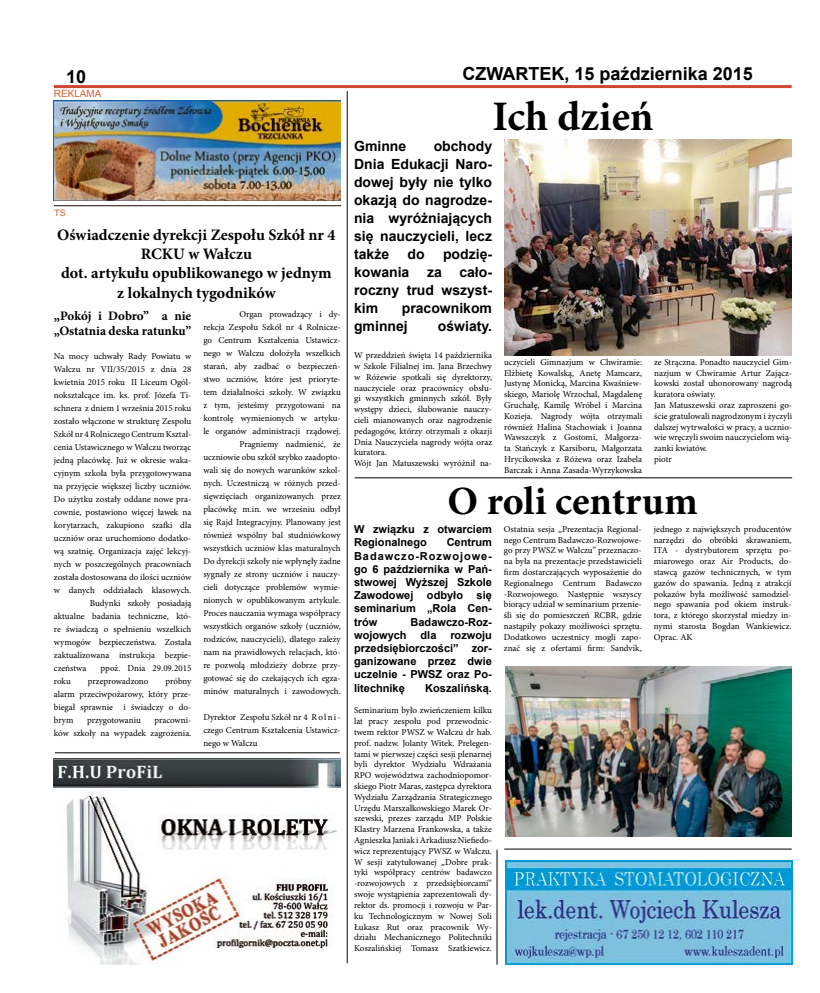
<style>
.page{position:relative;width:820px;height:993px;background:#fff}
.page>*{position:absolute;margin:0;border:0;box-sizing:border-box;transform-origin:0 0}
.t1{font:700 42px "Minion Pro";color:#000}
.t2{font:700 40px "Minion Pro";letter-spacing:-.005em;color:#000}
.t3{font:700 18px "Arial";color:#000}
.t4{font:700 16px/19.2px "Minion Pro";color:#000;text-align:center}
.t5{font:700 14px/18px "Arial";color:#000;text-align:justify}
.t6{font:700 13px/15.6px "Minion Pro";letter-spacing:-.005em;color:#000}
.t7{font:700 11px/13.2px "Arial";color:#000;text-align:justify}
.t8{font:10px "Arial";color:#d36130}
.t9{font:9px/10.8px "Minion Pro";color:#000;text-align:justify}
.t10{font:9px "Arial";color:#d36130}
</style>
<div class="page">
<hr style="left:54px;top:85px;width:737px;height:3px;background:#d0472f">
<img style="left:54px;top:758px;width:286px;height:206px">
<hr style="left:55px;top:752px;width:284px;height:1px;background:#000">
<img style="left:505px;top:860px;width:286px;height:104px">
<hr style="left:504px;top:848px;width:287px;height:1px;background:#000">
<hr style="left:496px;top:849px;width:1px;height:115px;background:#000">
<hr style="left:54px;top:205px;width:287px;height:1px;background:#1f0c03">
<hr style="left:354px;top:477px;width:437px;height:1px;background:#000">
<hr style="left:346px;top:91px;width:1px;height:871px;background:#1a0300">
<img style="left:504px;top:139px;width:287px;height:216px">
<img style="left:54px;top:101px;width:286px;height:99px">
<img style="left:505px;top:666px;width:285px;height:170px">
<h3 class="t3" style="left:66px;top:64px;width:22px">10</h3>
<h3 class="t3" style="left:462px;top:62px;width:292px">CZWARTEK, 15 października 2015</h3>
<p class="t8" style="left:54px;top:87px;width:49px">REKLAMA</p>
<h1 class="t1" style="left:492px;top:87px;width:163px">Ich dzień</h1>
<h3 class="t5" style="left:354px;top:138px;width:54px">Gminne</h3>
<h3 class="t5" style="left:354px;top:138px;width:139px;text-indent:80px">obchody Dnia Edukacji Naro&shy;dowej były nie tylko okazją do nagrodze&shy;nia wyróżniających się nauczycieli, lecz także</h3>
<p class="t10" style="left:54px;top:207px;width:13px">TS</p>
<h3 class="t4" style="left:57px;top:225px;width:280px">Oświadczenie dyrekcji Zespołu Szkół nr 4<br>RCKU w Wałczu<br>dot. artykułu opublikowanego w jednym z lokalnych tygodników</h3>
<h3 class="t5" style="left:407px;top:246px;width:19px">do</h3>
<h3 class="t5" style="left:443px;top:246px;width:50px">podzię-</h3>
<h3 class="t5" style="left:354px;top:264px;width:57px">kowania</h3>
<h3 class="t5" style="left:427px;top:264px;width:16px">za</h3>
<h3 class="t5" style="left:354px;top:264px;width:139px;text-indent:105px">cało&shy;roczny trud wszyst&shy;kim</h3>
<h3 class="t5" style="left:354px;top:300px;width:139px;text-indent:48px">pracownikom gminnej</h3>
<p class="t9" style="left:203px;top:307px;width:139px;line-height:13px;text-align:right">Organ prowadzący i dy-<br>rekcja Zespołu Szkół nr 4 Rolnicze&shy;go Centrum Kształcenia Ustawicz&shy;nego w Wałczu dołożyła wszelkich starań, aby zadbać o bezpieczeń&shy;stwo uczniów, które jest prioryte&shy;tem działalności szkoły. W związku z tym, jesteśmy przygotowani na kontrolę wymienionych w artyku&shy;le organów administracji rządowej.<br>Pragniemy nadmienić, że uczniowie obu szkół szybko zaadopto&shy;wali się do nowych warunków szkol&shy;nych. Uczestniczą w różnych przed&shy;sięwzięciach organizowanych przez placówkę m.in. we wrześniu odbył się Rajd Integracyjny. Planowany jest również wspólny bal studniówkowy wszystkich uczniów klas maturalnych Do dyrekcji szkoły nie wpłynęły żadne sygnały ze strony uczniów i nauczy&shy;cieli dotyczące problemów wymie&shy;nionych w opublikowanym artykule.<br>Proces nauczania wymaga współpracy wszystkich organów szkoły (uczniów, rodziców, nauczycieli), dlatego zależy nam na prawidłowych relacjach, któ&shy;re pozwolą młodzieży dobrze przy&shy;gotować się do czekających ich egza&shy;minów maturalnych i zawodowych.</p>
<p class="t9" style="left:203px;top:710px;width:139px;line-height:13px">Dyrektor Zespołu Szkół nr 4 R o l n i&shy;czego Centrum Kształcenia Ustawicz&shy;nego w Wałczu</p>
<h3 class="t6" style="left:54px;top:307px;width:139px">„Pokój i Dobro” a nie „Ostatnia deska ratunku”</h3>
<p class="t9" style="left:54px;top:351px;width:139px">Na mocy uchwały Rady Powiatu w</p>
<p class="t9" style="left:54px;top:364px;width:139px">Wałczu nr VII/35/2015 z dnia 28</p>
<p class="t9" style="left:54px;top:377px;width:139px">kwietnia 2015 roku II Liceum Ogól-</p>
<p class="t9" style="left:54px;top:390px;width:139px">nokształcące im. ks. prof. Józefa Ti-</p>
<p class="t9" style="left:54px;top:403px;width:139px">schnera z dniem 1 września 2015 roku</p>
<p class="t9" style="left:54px;top:416px;width:139px">zostało włączone w strukturę Zespołu</p>
<p class="t9" style="left:54px;top:429px;width:139px">Szkół nr 4 Rolniczego Centrum Kształ-</p>
<p class="t9" style="left:54px;top:442px;width:139px">cenia Ustawicznego w Wałczu tworząc</p>
<p class="t9" style="left:54px;top:455px;width:139px">jedną placówkę. Już w okresie waka-</p>
<p class="t9" style="left:54px;top:468px;width:139px">cyjnym szkoła była przygotowywana</p>
<p class="t9" style="left:54px;top:481px;width:139px">na przyjęcie większej liczby uczniów.</p>
<p class="t9" style="left:54px;top:494px;width:139px">Do użytku zostały oddane nowe pra-</p>
<p class="t9" style="left:54px;top:507px;width:139px">cownie, postawiono więcej ławek na</p>
<p class="t9" style="left:54px;top:520px;width:139px">korytarzach, zakupiono szafki dla</p>
<p class="t9" style="left:54px;top:533px;width:139px">uczniów oraz uruchomiono dodatko-</p>
<p class="t9" style="left:54px;top:546px;width:139px">wą szatnię. Organizacja zajęć lekcyj-</p>
<p class="t9" style="left:54px;top:559px;width:139px">nych w poszczególnych pracowniach</p>
<p class="t9" style="left:54px;top:572px;width:139px">została dostosowana do ilości uczniów</p>
<p class="t9" style="left:54px;top:585px;width:139px">w danych oddziałach klasowych.</p>
<p class="t9" style="left:90px;top:598px;width:103px">Budynki szkoły posiadają</p>
<p class="t9" style="left:54px;top:611px;width:139px">aktualne badania techniczne, któ-</p>
<p class="t9" style="left:54px;top:624px;width:139px">re świadczą o spełnieniu wszelkich</p>
<p class="t9" style="left:54px;top:637px;width:139px">wymogów bezpieczeństwa. Została</p>
<p class="t9" style="left:54px;top:650px;width:139px">zaktualizowana instrukcja bezpie-</p>
<p class="t9" style="left:54px;top:663px;width:34px">czeństwa</p>
<p class="t9" style="left:101px;top:663px;width:92px">ppoż. Dnia 29.09.2015</p>
<p class="t9" style="left:54px;top:676px;width:18px">roku</p>
<p class="t9" style="left:88px;top:676px;width:62px">przeprowadzono</p>
<h3 class="t5" style="left:437px;top:318px;width:56px">oświaty.</h3>
<p class="t9" style="left:354px;top:350px;width:139px;text-align:left">W przeddzień święta 14 października w Szkole Filialnej im. Jana Brzechwy w Różewie spotkali się dyrektorzy, nauczyciele oraz pracownicy obsłu&shy;gi wszystkich gminnych szkół. Były występy dzieci, ślubowanie nauczy&shy;cieli mianowanych oraz nagrodzenie pedagogów, którzy otrzymali z okazji Dnia Nauczyciela nagrody wójta oraz kuratora.<br>Wójt Jan Matuszewski wyróżnił na-</p>
<p class="t9" style="left:504px;top:356px;width:139px">uczycieli Gimnazjum w Chwiramie:<br>Elżbietę Kowalską, Anetę Mamcarz, Justynę Monicką, Marcina Kwaśniew&shy;skiego, Mariolę Wrzochal, Magdalenę Gruchałę, Kamilę Wróbel i Marcina Kozieja. Nagrody wójta otrzymali również Halina Stachowiak i Joanna Wawszczyk z Gostomi, Małgorza&shy;ta Stańczyk z Karsiboru, Małgorzata Hrycikowska z Różewa oraz Izabela Barczak i Anna Zasada-Wyrzykowska</p>
<p class="t9" style="left:654px;top:356px;width:139px;text-align:left">ze Strączna. Ponadto nauczyciel Gim&shy;nazjum w Chwiramie Artur Zającz&shy;kowski został uhonorowany nagrodą kuratora oświaty.<br>Jan Matuszewski oraz zaproszeni go&shy;ście gratulowali nagrodzonym i życzyli dalszej wytrwałości w pracy, a ucznio&shy;wie wręczyli swoim nauczycielom wią&shy;zanki kwiatów.<br>piotr</p>
<h2 class="t2" style="left:447px;top:472px;width:252px">O roli centrum</h2>
<p class="t7" style="left:354px;top:523px;width:139px">W związku z otwarciem<br>Regionalnego</p>
<p class="t9" style="left:503px;top:523px;width:139px">Ostatnia sesja „Prezentacja Regional&shy;nego Centrum Badawczo-Rozwojowe&shy;go przy PWSZ w Wałczu” przeznaczo&shy;na była na prezentacje przedstawicieli firm dostarczających wyposażenie do Regionalnego Centrum Badawczo -Rozwojowego. Następnie wszyscy biorący udział w seminarium przenie&shy;śli się do pomieszczeń RCBR, gdzie nastąpiły pokazy możliwości sprzętu.<br>Dodatkowo uczestnicy mogli zapo&shy;znać się z ofertami firm: Sandvik,</p>
<p class="t9" style="left:653px;top:523px;width:139px">jednego z największych producentów narzędzi do obróbki skrawaniem, ITA - dystrybutorem sprzętu po&shy;miarowego oraz Air Products, do&shy;stawcą gazów technicznych, w tym gazów do spawania. Jedną z atrakcji pokazów była możliwość samodziel&shy;nego spawania pod okiem instruk&shy;tora, z którego skorzystał miedzy in&shy;nymi starosta Bogdan Wankiewicz.<br>Oprac. AK</p>
<p class="t7" style="left:354px;top:536px;width:139px;text-indent:92px">Centrum Badawczo-Rozwojowe&shy;go 6 października w Pań&shy;stwowej Wyższej Szkole Zawodowej odbyło się seminarium „Rola Cen&shy;trów</p>
<p class="t7" style="left:410px;top:615px;width:83px">Badawczo-Roz-</p>
<p class="t7" style="left:354px;top:628px;width:54px">wojowych</p>
<p class="t7" style="left:420px;top:628px;width:17px">dla</p>
<p class="t7" style="left:354px;top:628px;width:139px;text-indent:96px">rozwoju przedsiębiorczości” zor&shy;ganizowane przez dwie uczelnie - PWSZ oraz Po&shy;litechnikę</p>
<p class="t9" style="left:54px;top:674px;width:139px;line-height:13px;text-indent:112px">próbny alarm przeciwpożarowy, który prze&shy;biegał sprawnie i świadczy o do&shy;brym</p>
<p class="t7" style="left:425px;top:681px;width:68px">Koszalińską.</p>
<p class="t9" style="left:354px;top:704px;width:139px">Seminarium było zwieńczeniem kilku lat pracy zespołu pod przewodnic&shy;twem rektor PWSZ w Wałczu dr hab. prof. nadzw. Jolanty Witek. Prelegen&shy;tami w pierwszej części sesji plenarnej byli dyrektor Wydziału Wdrażania RPO województwa zachodniopomor&shy;skiego Piotr Maras, zastępca dyrektora Wydziału Zarządzania Strategicznego Urzędu Marszałkowskiego Marek Or&shy;szewski, prezes zarządu MP Polskie Klastry Marzena Frankowska, a także Agnieszka Janiak i Arkadiusz Niefiedo&shy;wicz reprezentujący PWSZ w Wałczu.<br>W sesji zatytułowanej „Dobre prak&shy;tyki współpracy centrów badawczo -rozwojowych z przedsiębiorcami” swoje wystąpienia zaprezentowali dy&shy;rektor ds. promocji i rozwoju w Par&shy;ku Technologicznym w Nowej Soli Łukasz Rut oraz pracownik Wy&shy;działu Mechanicznego Politechniki Koszalińskiej Tomasz Szatkiewicz.</p>
<p class="t9" style="left:54px;top:713px;width:139px;line-height:13px;text-align:right">pracowni-<br>ków szkoły na wypadek zagrożenia.</p>
<p class="t9" style="left:87px;top:714px;width:55px">przygotowaniu</p>
</div>
